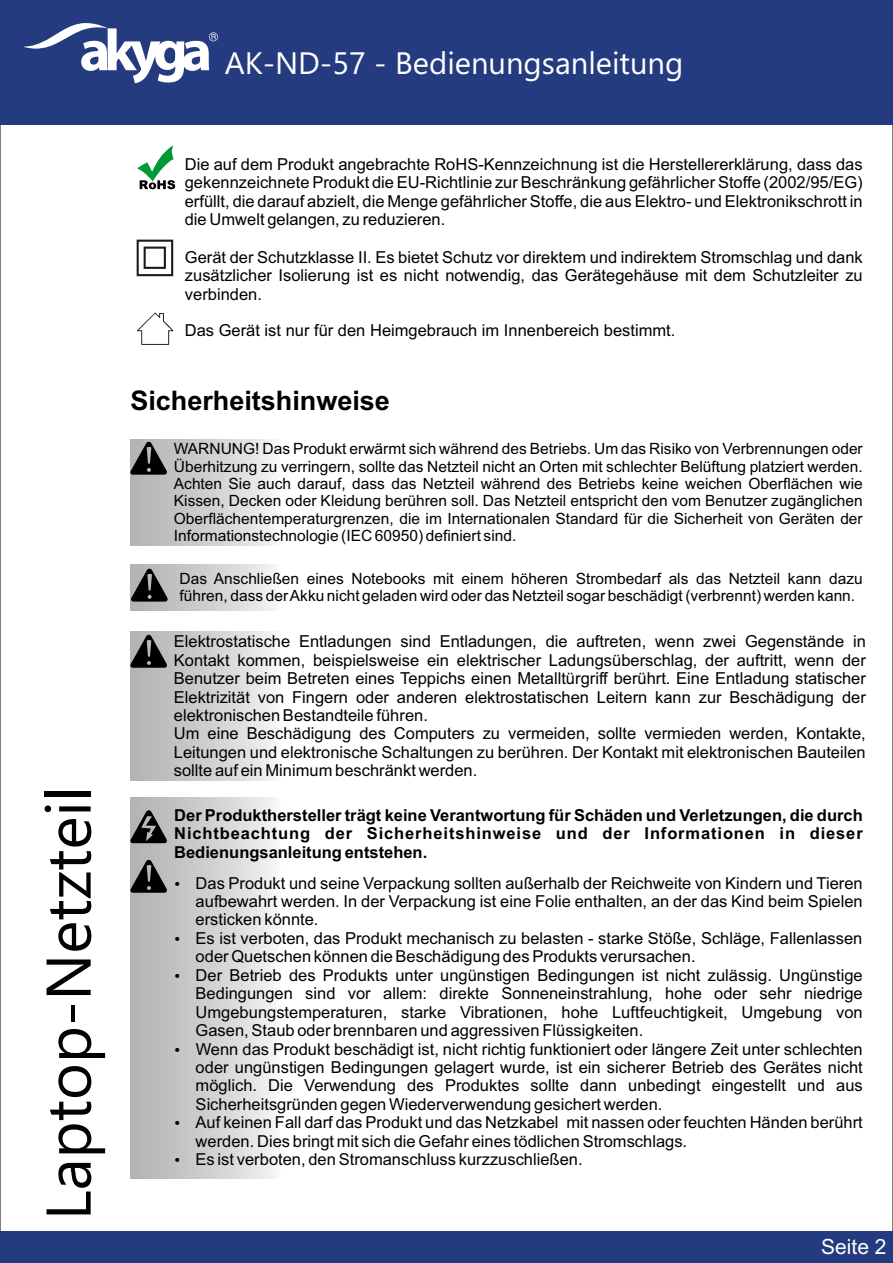
<style>
.page{position:relative;width:893px;height:1263px;background:#fff}
.page>*{position:absolute;margin:0;border:0;box-sizing:border-box;transform-origin:0 0}
.t1{font:63px "Ebrima";color:#020202}
.t2{font:31.05px "Ebrima";color:#fff}
.t3{font:700 27px "Arial";color:#000}
.t4{font:21px "Arial";color:#fff}
.t5{font:16.5px/18.5px "Arial";color:#000;text-align:justify}
.t6{font:700 16.5px/18.5px "Arial";color:#000;text-align:justify}
.t7{font:15.45px/17.4px "Arial";color:#000;text-align:justify}
</style>
<div class="page">
<div style="left:0;top:0;width:893px;height:124px;background:#243b7f"></div>
<svg style="left:23px;top:23px;width:195px;height:60px"></svg>
<div style="left:0;top:1231px;width:893px;height:31px;background:#243b7f"></div>
<div style="left:130px;top:440px;width:152px;height:106px;background:linear-gradient(to right,#aeaeae,#f3f3f3)"></div>
<div style="left:130px;top:564px;width:152px;height:47px;background:linear-gradient(to right,#aeaeae,#f4f4f4)"></div>
<svg style="left:130px;top:442px;width:37px;height:33px"></svg>
<div style="left:130px;top:631px;width:152px;height:150px;background:linear-gradient(to right,#aeaeae,#f3f3f3)"></div>
<svg style="left:131px;top:569px;width:37px;height:33px"></svg>
<svg style="left:130px;top:635px;width:37px;height:33px"></svg>
<div style="left:130px;top:797px;width:152px;height:382px;background:linear-gradient(to right,#aeaeae,#f3f3f3)"></div>
<svg style="left:130px;top:860px;width:37px;height:33px"></svg>
<svg style="left:130px;top:810px;width:37px;height:33px"></svg>
<svg style="left:137px;top:312px;width:36px;height:33px"></svg>
<svg style="left:137px;top:240px;width:36px;height:36px"></svg>
<svg style="left:137px;top:146px;width:39px;height:44px"></svg>
<svg style="left:175px;top:1047px;width:4px;height:4px"></svg>
<svg style="left:175px;top:881px;width:4px;height:4px"></svg>
<svg style="left:175px;top:973px;width:4px;height:5px"></svg>
<svg style="left:175px;top:937px;width:4px;height:4px"></svg>
<svg style="left:175px;top:1121px;width:4px;height:4px"></svg>
<svg style="left:175px;top:1158px;width:4px;height:4px"></svg>
<h2 class="t2" style="left:225px;top:51px;width:460px">AK-ND-57 - Bedienungsanleitung</h2>
<h1 class="t1" style="left:45px;top:1220px;width:436px;rotate:-90deg">Laptop-Netzteil</h1>
<p class="t5" style="left:185px;top:156px;width:679px">Die auf dem Produkt angebrachte RoHS-Kennzeichnung ist die Herstellererklärung, dass das gekennzeichnete Produkt die EU-Richtlinie zur Beschränkung gefährlicher Stoffe (2002/95/EG) erfüllt, die darauf abzielt, die Menge gefährlicher Stoffe, die aus Elektro- und Elektronikschrott in die Umwelt gelangen, zu reduzieren.</p>
<p class="t5" style="left:185px;top:249px;width:679px">Gerät der Schutzklasse II. Es bietet Schutz vor direktem und indirektem Stromschlag und dank zusätzlicher Isolierung ist es nicht notwendig, das Gerätegehäuse mit dem Schutzleiter zu verbinden.</p>
<p class="t5" style="left:185px;top:323px;width:492px">Das Gerät ist nur für den Heimgebrauch im Innenbereich bestimmt.</p>
<h3 class="t3" style="left:130px;top:390px;width:261px">Sicherheitshinweise</h3>
<p class="t7" style="left:174px;top:442px;width:690px">WARNUNG! Das Produkt erwärmt sich während des Betriebs. Um das Risiko von Verbrennungen oder Überhitzung zu verringern, sollte das Netzteil nicht an Orten mit schlechter Belüftung platziert werden.<br>Achten Sie auch darauf, dass das Netzteil während des Betriebs keine weichen Oberflächen wie Kissen, Decken oder Kleidung berühren soll. Das Netzteil entspricht den vom Benutzer zugänglichen Oberflächentemperaturgrenzen, die im Internationalen Standard für die Sicherheit von Geräten der Informationstechnologie (IEC 60950) definiert sind.</p>
<p class="t7" style="left:180px;top:571px;width:685px">Das Anschließen eines Notebooks mit einem höheren Strombedarf als das Netzteil kann dazu führen, dass der Akku nicht geladen wird oder das Netzteil sogar beschädigt (verbrennt) werden kann.</p>
<p class="t5" style="left:174px;top:634px;width:693px;text-align:left">Elektrostatische Entladungen sind Entladungen, die auftreten, wenn zwei Gegenstände in Kontakt kommen, beispielsweise ein elektrischer Ladungsüberschlag, der auftritt, wenn der Benutzer beim Betreten eines Teppichs einen Metalltürgriff berührt. Eine Entladung statischer Elektrizität von Fingern oder anderen elektrostatischen Leitern kann zur Beschädigung der elektronischen Bestandteile führen.<br>Um eine Beschädigung des Computers zu vermeiden, sollte vermieden werden, Kontakte, Leitungen und elektronische Schaltungen zu berühren. Der Kontakt mit elektronischen Bauteilen sollte auf ein Minimum beschränkt werden.</p>
<p class="t6" style="left:174px;top:807px;width:690px">Der Produkthersteller trägt keine Verantwortung für Schäden und Verletzungen, die durch Nichtbeachtung der Sicherheitshinweise und der Informationen in dieser Bedienungsanleitung entstehen.</p>
<p class="t5" style="left:196px;top:875px;width:669px">Das Produkt und seine Verpackung sollten außerhalb der Reichweite von Kindern und Tieren aufbewahrt werden. In der Verpackung ist eine Folie enthalten, an der das Kind beim Spielen ersticken könnte.</p>
<p class="t5" style="left:196px;top:930px;width:668px">Es ist verboten, das Produkt mechanisch zu belasten - starke Stöße, Schläge, Fallenlassen oder Quetschen können die Beschädigung des Produkts verursachen.</p>
<p class="t5" style="left:196px;top:967px;width:669px">Der Betrieb des Produkts unter ungünstigen Bedingungen ist nicht zulässig. Ungünstige Bedingungen sind vor allem: direkte Sonneneinstrahlung, hohe oder sehr niedrige Umgebungstemperaturen, starke Vibrationen, hohe Luftfeuchtigkeit, Umgebung von Gasen, Staub oder brennbaren und aggressiven Flüssigkeiten.</p>
<p class="t5" style="left:196px;top:1041px;width:669px">Wenn das Produkt beschädigt ist, nicht richtig funktioniert oder längere Zeit unter schlechten oder ungünstigen Bedingungen gelagert wurde, ist ein sicherer Betrieb des Gerätes nicht möglich. Die Verwendung des Produktes sollte dann unbedingt eingestellt und aus Sicherheitsgründen gegen Wiederverwendung gesichert werden.</p>
<p class="t5" style="left:196px;top:1115px;width:669px;text-align:left">Auf keinen Fall darf das Produkt und das Netzkabel mit nassen oder feuchten Händen berührt werden. Dies bringt mit sich die Gefahr eines tödlichen Stromschlags.<br>Es ist verboten, den Stromanschluss kurzzuschließen.</p>
<p class="t4" style="left:821px;top:1239px;width:67px">Seite 2</p>
</div>
